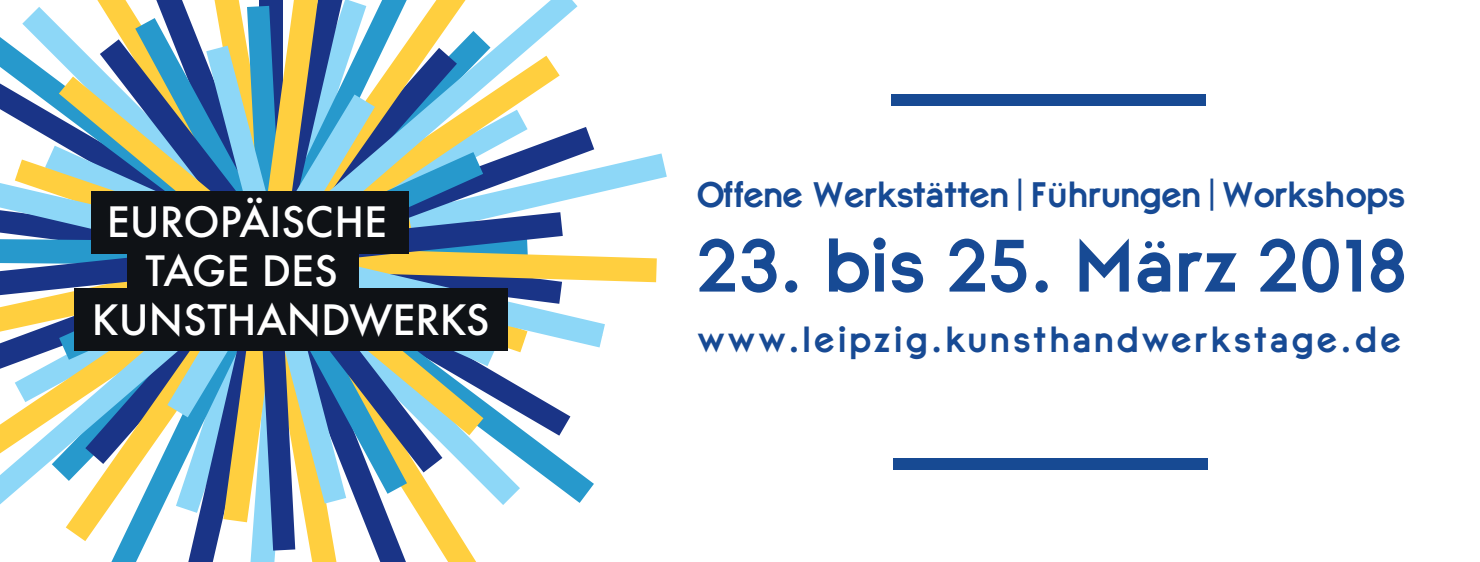
<style>
.page{position:relative;width:1480px;height:562px;background:#fff}
.page>*{position:absolute;margin:0;border:0;box-sizing:border-box;transform-origin:0 0}
.t1{font:700 72px "Berline";letter-spacing:.01em;color:#174a94}
.t2{font:500 40.5px "Futura";color:#fff}
.t3{font:700 34.5px "Berline";letter-spacing:-.01em;color:#174a94}
.t4{font:700 34.5px "Berline";letter-spacing:.075em;color:#174a94}
</style>
<div class="page">
<svg style="left:0;top:6px;width:657px;height:555px"></svg>
<svg style="left:45px;top:145px;width:452px;height:221px;background:#82a5aa"></svg>
<svg style="left:15px;top:159px;width:512px;height:193px;background:#7ea0a0"></svg>
<svg style="left:0;top:183px;width:605px;height:164px"></svg>
<div style="left:91px;top:191px;width:317px;height:62px;background:#0f1216"></div>
<div style="left:74px;top:287px;width:433px;height:63px;background:#0f1216"></div>
<div style="left:128px;top:237px;width:231px;height:62px;background:#0f1216"></div>
<div style="left:891px;top:94px;width:314px;height:11px;background:#174a93"></div>
<div style="left:893px;top:458px;width:315px;height:11px;background:#174a93"></div>
<p class="t2" style="left:107px;top:194px;width:282px">EUROPÄISCHE</p>
<p class="t2" style="left:145px;top:242px;width:194px">TAGE DES</p>
<p class="t2" style="left:92px;top:292px;width:399px">KUNSTHANDWERKS</p>
<p class="t3" style="left:697px;top:175px;width:709px">Offene Werkstätten|Führungen|Workshops</p>
<h1 class="t1" style="left:697px;top:223px;width:711px">23. bis 25. März 2018</h1>
<p class="t4" style="left:697px;top:319px;width:705px">www.leipzig.kunsthandwerkstage.de</p>
</div>
